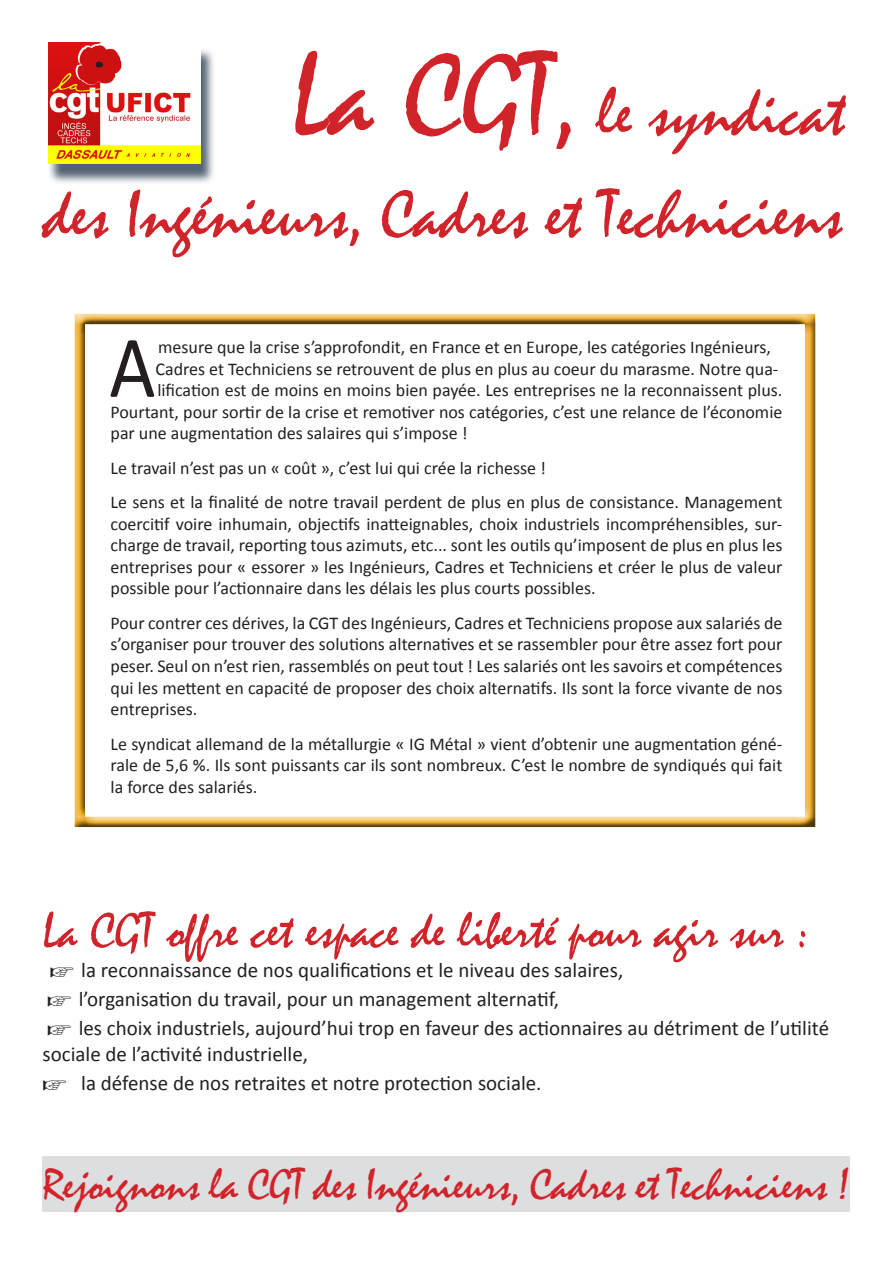
<style>
.page{position:relative;width:893px;height:1263px;background:#fff}
.page>*{position:absolute;margin:0;border:0;box-sizing:border-box;transform-origin:0 0}
.t1{font:69px "Mistral";color:#d1232a}
.t2{font:51px "Mistral";color:#d1232a}
.t3{font:45px "Mistral";color:#d1232a}
.t4{font:21px/25.2px "Calibri";color:#231f20}
.t5{font:18px/21.6px "Calibri";color:#231f20;text-align:justify}
.s1{font-size:120px}
.s2{font-size:108px}
.s3{font-family:"MS Reference Sans Serif"}
</style>
<div class="page">
<div style="left:48px;top:47px;width:168px;height:138px;background:#192e43;opacity:.75"></div>
<img style="left:48px;top:43px;width:152px;height:121px">
<div style="left:43px;top:1157px;width:807px;height:55px;background:#dddee0"></div>
<div style="left:72px;top:314px;width:744px;height:514px;background:#231f20;opacity:.75"></div>
<p class="t1" style="left:292px;top:74px;width:555px"><span class="s1">La CGT</span><span class="s2">,</span> le syndicat</p>
<p class="t1" style="left:43px;top:176px;width:802px">des Ingénieurs, Cadres et Techniciens</p>
<p class="t5" style="left:155px;top:336px;width:624px">mesure que la crise s’approfondit, en France et en Europe, les catégories Ingénieurs,<br>Cadres et Techniciens se retrouvent de plus en plus au coeur du marasme. Notre qua-</p>
<p class="t5" style="left:111px;top:379px;width:673px;text-indent:47px">lification est de moins en moins bien payée. Les entreprises ne la reconnaissent plus.<br>Pourtant, pour sortir de la crise et remotiver nos catégories, c’est une relance de l’économie par une augmentation des salaires qui s’impose !</p>
<p class="t5" style="left:111px;top:457px;width:437px">Le travail n’est pas un « coût », c’est lui qui crée la richesse !</p>
<p class="t5" style="left:111px;top:491px;width:673px">Le sens et la finalité de notre travail perdent de plus en plus de consistance. Management coercitif voire inhumain, objectifs inatteignables, choix industriels incompréhensibles, sur&shy;charge de travail, reporting tous azimuts, etc... sont les outils qu’imposent de plus en plus les entreprises pour « essorer » les Ingénieurs, Cadres et Techniciens et créer le plus de valeur possible pour l’actionnaire dans les délais les plus courts possibles.</p>
<p class="t5" style="left:111px;top:612px;width:673px">Pour contrer ces dérives, la CGT des Ingénieurs, Cadres et Techniciens propose aux salariés de s’organiser pour trouver des solutions alternatives et se rassembler pour être assez fort pour peser. Seul on n’est rien, rassemblés on peut tout ! Les salariés ont les savoirs et compétences qui les mettent en capacité de proposer des choix alternatifs. Ils sont la force vivante de nos entreprises.</p>
<p class="t5" style="left:111px;top:733px;width:673px">Le syndicat allemand de la métallurgie « IG Métal » vient d’obtenir une augmentation géné&shy;rale de 5,6 %. Ils sont puissants car ils sont nombreux. C’est le nombre de syndiqués qui fait la force des salariés.</p>
<p class="t2" style="left:43px;top:902px;width:767px">La CGT offre cet espace de liberté pour agir sur :</p>
<p class="t4" style="left:50px;top:957px;width:575px"><span class="s3">☞</span> la reconnaissance de nos qualifications et le niveau des salaires,</p>
<p class="t4" style="left:47px;top:986px;width:513px"><span class="s3">☞</span> l’organisation du travail, pour un management alternatif,</p>
<p class="t4" style="left:43px;top:1016px;width:788px"><span class="s3">☞</span> les choix industriels, aujourd’hui trop en faveur des actionnaires au détriment de l’utilité sociale de l’activité industrielle,</p>
<p class="t4" style="left:43px;top:1070px;width:501px"><span class="s3">☞</span> la défense de nos retraites et notre protection sociale.</p>
<p class="t3" style="left:43px;top:1160px;width:809px">Rejoignons la CGT des Ingénieurs, Cadres et Techniciens !</p>
</div>
